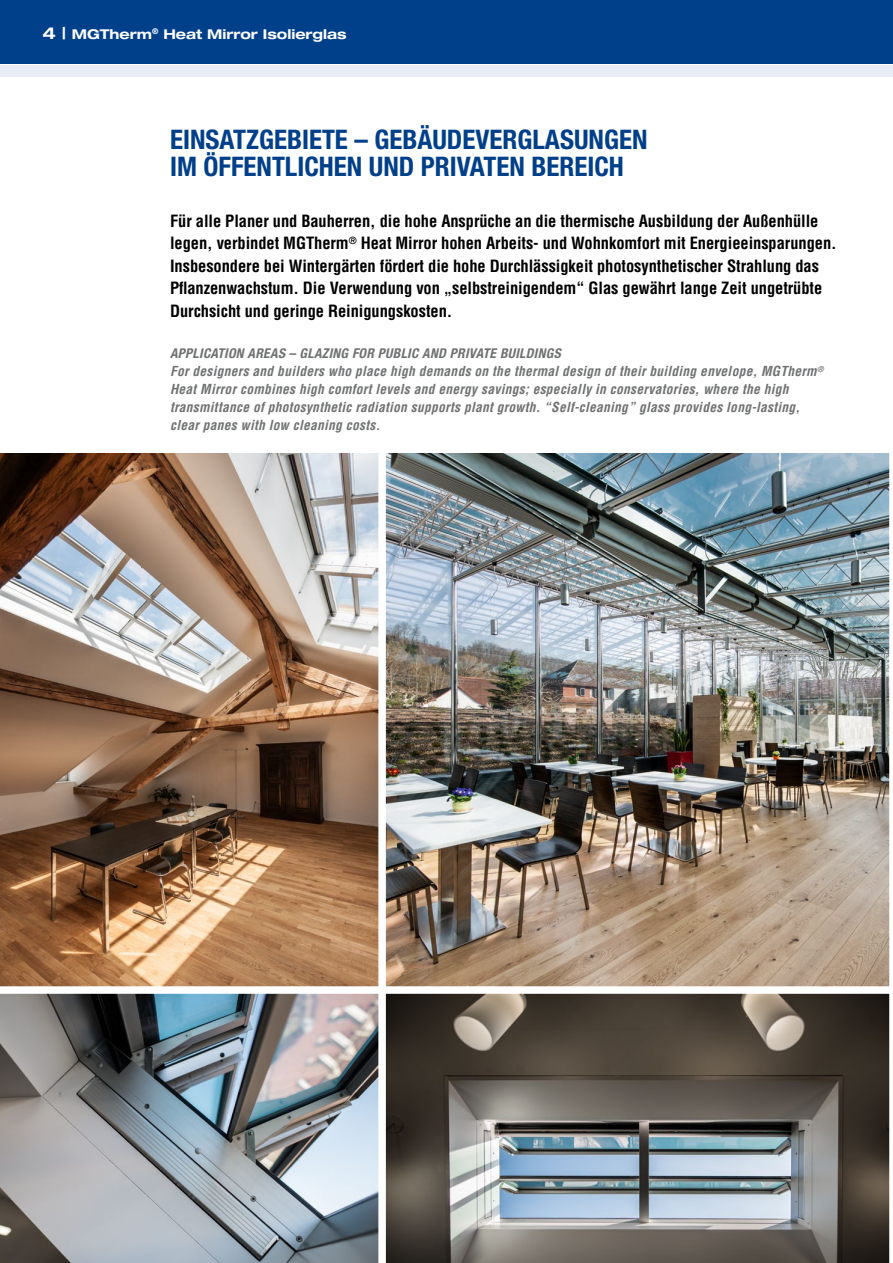
<style>
.page{position:relative;width:893px;height:1263px;background:#fff}
.page>*{position:absolute;margin:0;border:0;box-sizing:border-box;transform-origin:0 0}
.Headline_Produktfold{font:700 condensed 27px/27px "Helvetica Neue";color:#003f8a}
.Einleitung_Produktfo{font:700 condensed 16.5px/22.5px "Helvetica";letter-spacing:-.005em;color:#000}
.Einleitung_Produktfo-2{font:italic 700 condensed 13.5px/18px "Helvetica";letter-spacing:.02em;color:#707172}
.Subhead{font:italic 700 condensed 13.5px "Helvetica Neue";letter-spacing:.025em;color:#707172}
.t1{font:700 expanded 13.5px "Helvetica Neue";color:#fff}
.s1{font-size:16.5px}
</style>
<div class="page">
<div style="left:0;top:0;width:893px;height:64px;background:#003f8a"></div>
<div style="left:0;top:65px;width:893px;height:12px;background:#e7ecf6"></div>
<img style="left:0;top:453px;width:378px;height:533px">
<img style="left:0;top:994px;width:378px;height:269px">
<img style="left:386px;top:453px;width:503px;height:810px">
<div style="left:0;top:986px;width:893px;height:8px;background:#fff"></div>
<svg style="left:889px;top:453px;width:1px;height:810px"></svg>
<p class="t1" style="left:43px;top:26px;width:306px"><span class="s1">4 |</span> MGTherm<sup>®</sup> Heat Mirror Isolierglas</p>
<p class="Headline_Produktfold" style="left:170px;top:125px;width:479px">EINSATZGEBIETE – GEBÄUDEVERGLASUNGEN<br>IM ÖFFENTLICHEN UND PRIVATEN BEREICH</p>
<p class="Einleitung_Produktfo" style="left:170px;top:209px;width:668px">Für alle Planer und Bauherren, die hohe Ansprüche an die thermische Ausbildung der Außenhülle legen, verbindet MGTherm<sup>®</sup> Heat Mirror hohen Arbeits- und Wohnkomfort mit Energieeinsparungen.<br>Insbesondere bei Wintergärten fördert die hohe Durchlässigkeit photosynthetischer Strahlung das Pflanzenwachstum. Die Verwendung von „selbstreinigendem“ Glas gewährt lange Zeit ungetrübte Durchsicht und geringe Reinigungskosten.</p>
<p class="Subhead" style="left:170px;top:345px;width:392px">APPLICATION AREAS – GLAZING FOR PUBLIC AND PRIVATE BUILDINGS</p>
<p class="Einleitung_Produktfo-2" style="left:170px;top:362px;width:655px">For designers and builders who place high demands on the thermal design of their building envelope, MGTherm<sup>® </sup>Heat Mirror combines high comfort levels and energy savings; especially in conservatories, where the high transmittance of photosynthetic radiation supports plant growth. “Self-cleaning” glass provides long-lasting, clear panes with low cleaning costs.</p>
</div>
